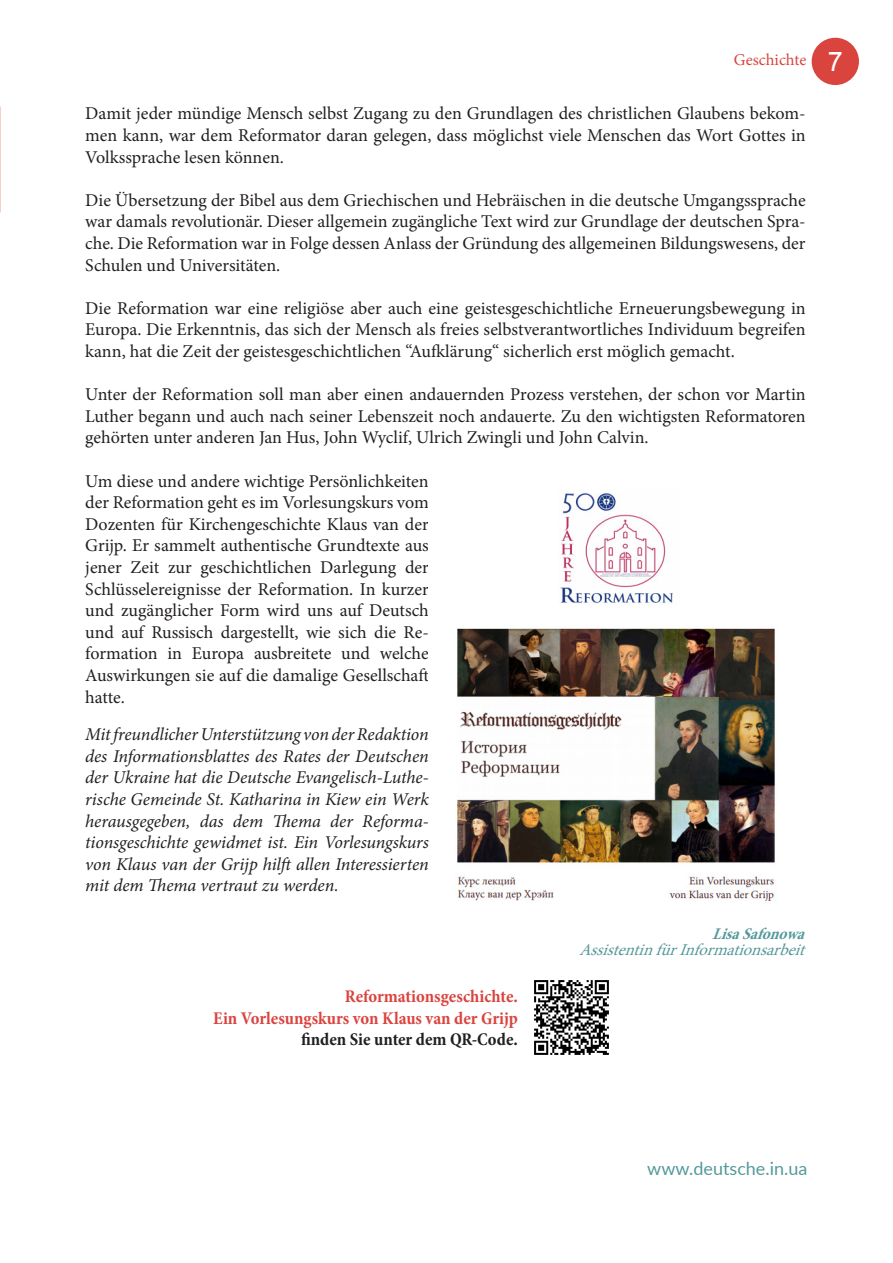
<style>
.page{position:relative;width:893px;height:1263px;background:#fff}
.page>*{position:absolute;margin:0;border:0;box-sizing:border-box;transform-origin:0 0}
.t1{font:27px "Arial";color:#fff}
.t2{font:18px/21.6px "Minion Pro";color:#231f20;text-align:justify}
.t3{font:italic 18px/21.6px "Minion Pro";letter-spacing:-.005em;color:#231f20;text-align:justify}
.t4{font:700 condensed 18px "Minion Pro";letter-spacing:-.005em;color:#da443f}
.t5{font:700 condensed 18px "Minion Pro";color:#231f20}
.t6{font:18px "Lato";color:#55999b}
.t7{font:italic 16.5px "Minion Pro";color:#55999b}
.t8{font:italic 700 condensed 16.5px "Minion Pro";color:#55999b}
.t9{font:16.5px "Minion Pro";color:#da443f}
</style>
<div class="page">
<div style="left:812px;top:38px;width:47px;height:47px;background:#da443f;border-radius:50%"></div>
<img style="left:534px;top:980px;width:75px;height:75px">
<img style="left:457px;top:493px;width:320px;height:409px">
<p class="t9" style="left:734px;top:49px;width:74px">Geschichte</p>
<p class="t1" style="left:828px;top:44px;width:17px">7</p>
<p class="t2" style="left:85px;top:103px;width:722px">Damit jeder mündige Mensch selbst Zugang zu den Grundlagen des christlichen Glaubens bekom&shy;men kann, war dem Reformator daran gelegen, dass möglichst viele Menschen das Wort Gottes in Volkssprache lesen können.</p>
<p class="t2" style="left:85px;top:189px;width:722px">Die Übersetzung der Bibel aus dem Griechischen und Hebräischen in die deutsche Umgangssprache war damals revolutionär. Dieser allgemein zugängliche Text wird zur Grundlage der deutschen Spra&shy;che. Die Reformation war in Folge dessen Anlass der Gründung des allgemeinen Bildungswesens, der Schulen und Universitäten.</p>
<p class="t2" style="left:85px;top:297px;width:722px">Die Reformation war eine religiöse aber auch eine geistesgeschichtliche Erneuerungsbewegung in Europa. Die Erkenntnis, das sich der Mensch als freies selbstverantwortliches Individuum begreifen kann, hat die Zeit der geistesgeschichtlichen “Aufklärung“ sicherlich erst möglich gemacht.</p>
<p class="t2" style="left:85px;top:384px;width:722px">Unter der Reformation soll man aber einen andauernden Prozess verstehen, der schon vor Martin Luther begann und auch nach seiner Lebenszeit noch andauerte. Zu den wichtigsten Reformatoren gehörten unter anderen Jan Hus, John Wyclif, Ulrich Zwingli und John Calvin.</p>
<p class="t2" style="left:85px;top:470px;width:345px">Um diese und andere wichtige Persönlichkeiten der Reformation geht es im Vorlesungskurs vom Dozenten für Kirchengeschichte Klaus van der Grijp. Er sammelt authentische Grundtexte aus jener Zeit zur geschichtlichen Darlegung der Schlüsselereignisse der Reformation. In kurzer und zugänglicher Form wird uns auf Deutsch und auf Russisch dargestellt, wie sich die Re&shy;formation in Europa ausbreitete und welche Auswirkungen sie auf die damalige Gesellschaft hatte.</p>
<p class="t3" style="left:85px;top:724px;width:345px">Mit freundlicher Unterstützung von der Redaktion des Informationsblattes des Rates der Deutschen der Ukraine hat die Deutsche Evangelisch-Luthe&shy;rische Gemeinde St. Katharina in Kiew ein Werk herausgegeben, das dem Thema der Reforma&shy;tionsgeschichte gewidmet ist. Ein Vorlesungskurs von Klaus van der Grijp hilft allen Interessierten mit dem Thema vertraut zu werden.</p>
<p class="t4" style="left:345px;top:984px;width:175px">Reformationsgeschichte.</p>
<p class="t4" style="left:213px;top:1005px;width:306px">Ein Vorlesungskurs von Klaus van der Grijp</p>
<p class="t5" style="left:301px;top:1027px;width:218px">finden Sie unter dem QR-Code.</p>
<p class="t8" style="left:712px;top:923px;width:101px">LisaSafonowa</p>
<p class="t7" style="left:579px;top:939px;width:234px">AssistentinfürInformationsarbeit</p>
<p class="t6" style="left:647px;top:1156px;width:162px">www.deutsche.in.ua</p>
</div>
